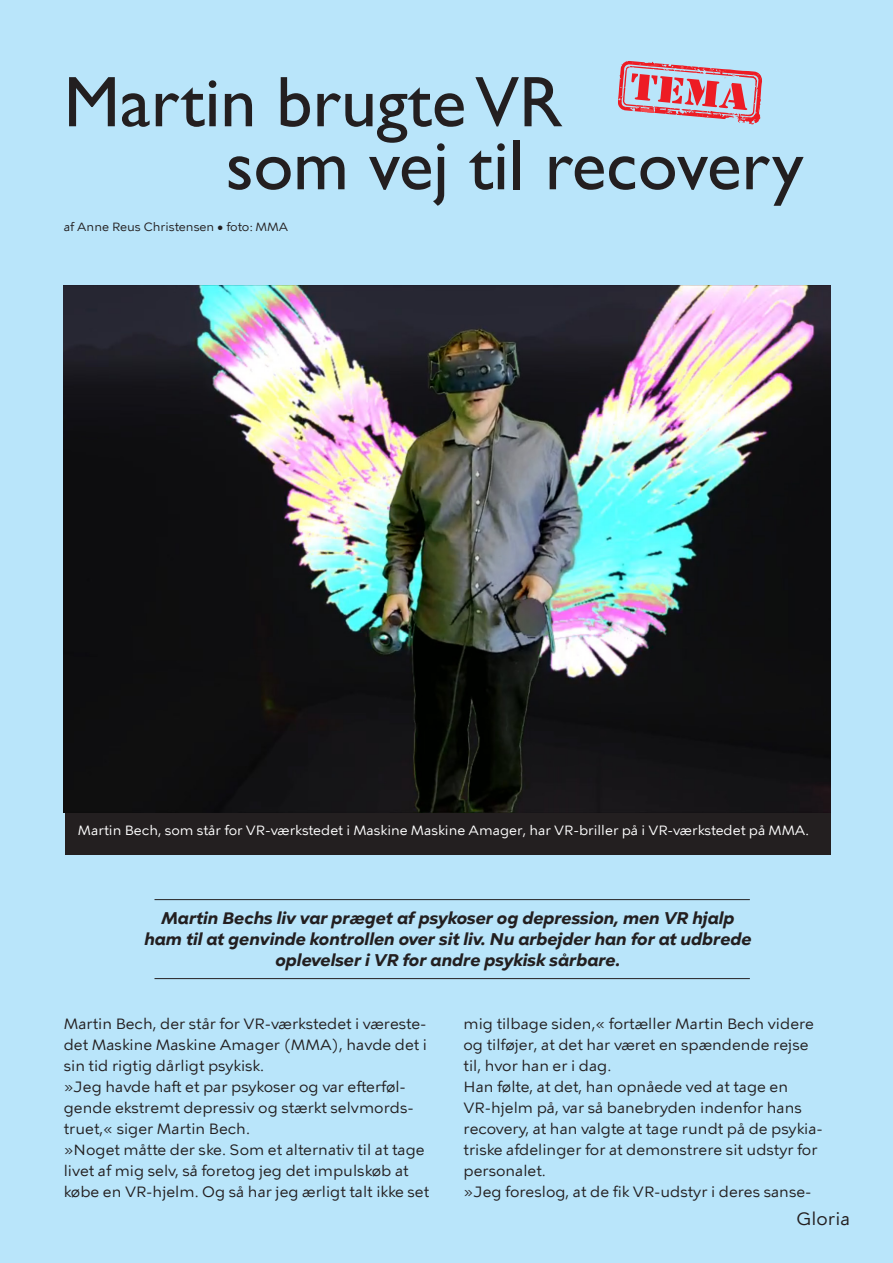
<style>
.page{position:relative;width:893px;height:1263px;background:#b9e5fa}
.page>*{position:absolute;margin:0;border:0;box-sizing:border-box;transform-origin:0 0}
.t1{font:72px/63px "Gill Sans MT2";color:#231f20}
.t2{font:18px "KBH Tekst 2";color:#231f20}
.t3{font:16.5px/21px "KBH Tekst Bold Italic 2";color:#231f20;text-align:center}
.t4{font:15px/21px "KBH Tekst 2";color:#231f20}
.t5{font:15px "KBH Tekst";color:#231f20}
.t6{font:13.5px "KBH Tekst 2";color:#fff}
.t7{font:12px "KBH Tekst 2";color:#231f20}
.s1{font-family:"KBH Tekst"}
.s2{font-family:"KBH Tekst 2"}
</style>
<div class="page">
<hr style="left:154px;top:899px;width:596px;height:1px;background:#231f20">
<hr style="left:154px;top:978px;width:596px;height:1px;background:#231f20">
<svg style="left:618px;top:61px;width:144px;height:64px"></svg>
<div style="left:65px;top:812px;width:766px;height:43px;background:#231f20"></div>
<img style="left:64px;top:286px;width:767px;height:526px">
<h1 class="t1" style="left:226px;top:72px;width:579px;text-indent:-162px">Martin brugte VR<br>som vej til recovery</h1>
<p class="t7" style="left:64px;top:220px;width:226px">af Anne Reus Christensen • foto: MMA</p>
<p class="t6" style="left:78px;top:822px;width:732px">Martin Bech, som står for VR-værkstedet i Maskine Maskine Amager, har VR-briller på i VR-værkstedet på MMA.</p>
<p class="t3" style="left:144px;top:908px;width:609px">Martin Bechs liv var præget af psykoser og depression, men VR hjalp ham til at genvinde kontrollen over sit liv. Nu arbejder han for at udbrede oplevelser i VR for andre psykisk sårbare.</p>
<p class="t4" style="left:64px;top:1013px;width:364px">Martin Bech, der står for VR-værkstedet i væreste-</p>
<p class="t4" style="left:64px;top:1034px;width:365px">det Maskine Maskine Amager (MMA), havde det i sin tid rigtig dårligt psykisk.</p>
<p class="t4" style="left:64px;top:1076px;width:352px"><span class="s1">»Jeg havde haft et par psykoser og var efterføl&shy;</span>gende ekstremt depressiv og stærkt selvmords-</p>
<p class="t4" style="left:64px;top:1118px;width:188px">truet,« siger Martin Bech.</p>
<p class="t4" style="left:64px;top:1139px;width:367px">»Noget måtte der ske. Som et alternativ til at tage livet af mig selv, så foretog jeg det impulskøb at købe en VR-hjelm. Og så har jeg ærligt talt ikke set</p>
<p class="t4" style="left:463px;top:1013px;width:352px">mig tilbage siden,« fortæller Martin Bech videre og tilføjer, at det har været en spændende rejse til, hvor han er i dag.</p>
<p class="t4" style="left:463px;top:1076px;width:340px">Han følte, at det, han opnåede ved at tage en<br>VR-hjelm på, var så banebryden indenfor hans</p>
<p class="t4" style="left:463px;top:1139px;width:356px">triske afdelinger for at demonstrere sit udstyr for personalet.</p>
<p class="t4" style="left:463px;top:1118px;width:361px">recovery, at han valgte at tage rundt på de psykia-</p>
<p class="t5" style="left:463px;top:1183px;width:350px">»Jeg foreslog, at de fik VR-udstyr i deres sanse<span class="s2">-</span></p>
<p class="t2" style="left:796px;top:1208px;width:55px">Gloria</p>
</div>
